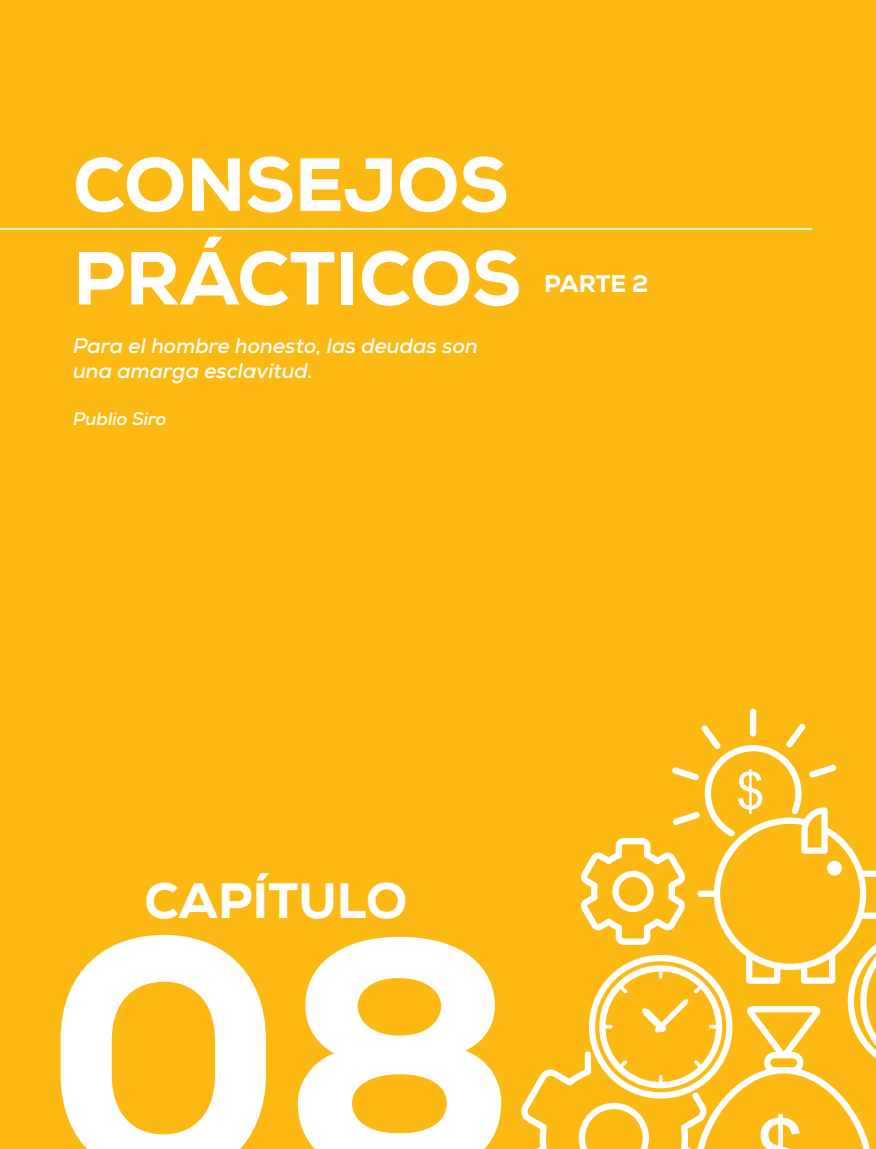
<style>
.page{position:relative;width:876px;height:1149px;background:#fff}
.page>*{position:absolute;margin:0;border:0;box-sizing:border-box;transform-origin:0 0}
.t1{font:800 330px "Nexa";color:#fff}
.t2{font:800 75px "Nexa";color:#fff}
.t3{font:800 49.5px "Nexa";color:#fff}
.t4{font:800 24px "Nexa";letter-spacing:-.005em;color:#fff}
.t5{font:italic 700 21px/25.2px "Nexa";color:#fff}
.t6{font:italic 700 18px "Nexa";color:#fff}
</style>
<div class="page">
<div style="left:0;top:0;width:876px;height:1148px;background:#fdb913"></div>
<hr style="left:0;top:228px;width:812px;height:1px;background:#fff">
<div style="left:750px;top:708px;width:6px;height:28px;background:#fff;border-radius:3px"></div>
<svg style="left:521px;top:723px;width:355px;height:425px"></svg>
<h2 class="t2" style="left:73px;top:137px;width:437px">CONSEJOS</h2>
<h2 class="t2" style="left:73px;top:230px;width:450px">PRÁCTICOS</h2>
<p class="t5" style="left:73px;top:333px;width:406px">Para el hombre honesto, las deudas son una amarga esclavitud.</p>
<p class="t6" style="left:73px;top:407px;width:95px">Publio Siro</p>
<p class="t4" style="left:544px;top:268px;width:106px">PARTE 2</p>
<h3 class="t3" style="left:145px;top:869px;width:264px">CAPÍTULO</h3>
<h1 class="t1" style="left:44px;top:848px;width:474px">08</h1>
</div>
